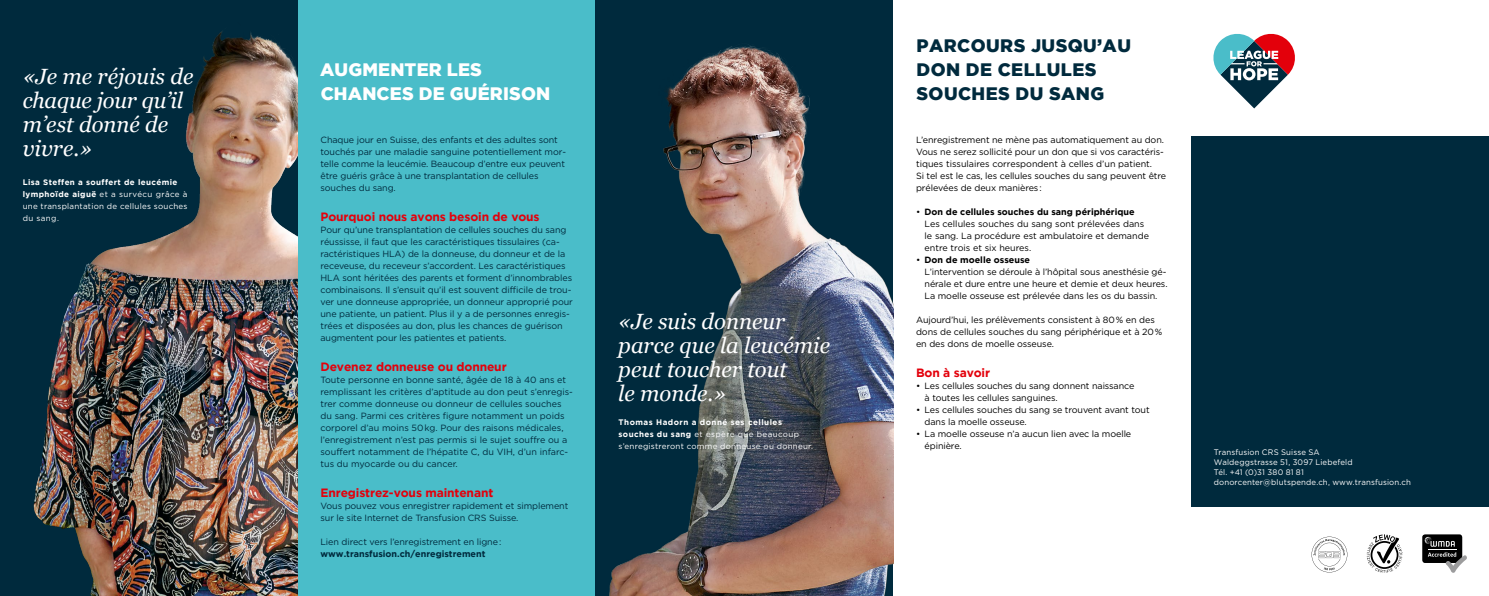
<style>
.page{position:relative;width:1489px;height:596px;background:#fff}
.page>*{position:absolute;margin:0;border:0;box-sizing:border-box;transform-origin:0 0}
.t1{font:italic 22px/24px "Georgia";color:#fff}
.t2{font:900 18px/24px "Gotham";letter-spacing:.025em;color:#002a3d}
.t3{font:900 18px/24px "Gotham";letter-spacing:.01em;color:#fff}
.t4{font:700 12px "Gotham";letter-spacing:-.01em;color:#e3000b}
.t5{font:9px/12px "Gotham";letter-spacing:-.01em;color:#002a3d}
.t6{font:9px/12px "Gotham";letter-spacing:-.01em;color:#000}
.t7{font:700 9px "Gotham";color:#002a3d}
.t8{font:8px/12px "Gotham";letter-spacing:.03em;color:#fff}
.s1{font-weight:700}
</style>
<div class="page">
<div style="left:1191px;top:136px;width:297px;height:370px;background:#002a3d"></div>
<div style="left:298px;top:0;width:297px;height:595px;background:#4abdc9"></div>
<img style="left:595px;top:0;width:298px;height:595px">
<img style="left:0;top:0;width:298px;height:595px">
<svg style="left:1366px;top:534px;width:36px;height:38px"></svg>
<div style="left:1421px;top:534px;width:40px;height:28px;background:linear-gradient(to bottom,#000,#000);border-radius:3px"></div>
<svg style="left:1424px;top:536px;width:42px;height:36px"></svg>
<svg style="left:1311px;top:536px;width:36px;height:36px"></svg>
<svg style="left:1213px;top:33px;width:82px;height:76px"></svg>
<h1 class="t1" style="left:23px;top:63px;width:172px">«Je me réjouis de chaque jour qu’il m’est donné de vivre.»</h1>
<p class="t8" style="left:23px;top:175px;width:166px"><span class="s1">Lisa Steffen a souffert de leucémie lymphoïde aiguë</span> et a survécu grâce à une transplantation de cellules souches du sang.</p>
<h2 class="t3" style="left:320px;top:58px;width:232px">AUGMENTER LES<br>CHANCES DE GUÉRISON</h2>
<p class="t5" style="left:320px;top:133px;width:247px">Chaque jour en Suisse, des enfants et des adultes sont touchés par une maladie sanguine potentiellement mor&shy;telle comme la leucémie. Beaucoup d’entre eux peuvent être guéris grâce à une transplantation de cellules souches du sang.</p>
<h3 class="t4" style="left:320px;top:209px;width:221px">Pourquoi nous avons besoin de vous</h3>
<p class="t5" style="left:320px;top:223px;width:254px">Pour qu’une transplantation de cellules souches du sang réussisse, il faut que les caractéristiques tissulaires (ca&shy;ractéristiques HLA) de la donneuse, du donneur et de la receveuse, du receveur s’accordent. Les caractéristiques HLA sont héritées des parents et forment d’innombrables combinaisons. Il s’ensuit qu’il est souvent difficile de trou&shy;ver une donneuse appropriée, un donneur approprié pour une patiente, un patient. Plus il y a de personnes enregis&shy;trées et disposées au don, plus les chances de guérison augmentent pour les patientes et patients.</p>
<h3 class="t4" style="left:320px;top:359px;width:188px">Devenez donneuse ou donneur</h3>
<p class="t5" style="left:320px;top:373px;width:253px">Toute personne en bonne santé, âgée de 18 à 40 ans et remplissant les critères d’aptitude au don peut s’enregis&shy;trer comme donneuse ou donneur de cellules souches du sang. Parmi ces critères figure notamment un poids corporel d’au moins 50kg. Pour des raisons médicales, l’enregistrement n’est pas permis si le sujet souffre ou a souffert notamment de l’hépatite C, du VIH, d’un infarc&shy;tus du myocarde ou du cancer.</p>
<h3 class="t4" style="left:320px;top:485px;width:174px">Enregistrez-vous maintenant</h3>
<p class="t5" style="left:320px;top:499px;width:249px">Vous pouvez vous enregistrer rapidement et simplement sur le site Internet de Transfusion CRS Suisse.</p>
<p class="t5" style="left:320px;top:535px;width:182px">Lien direct vers l’enregistrement en ligne:</p>
<p class="t7" style="left:320px;top:548px;width:166px">www.transfusion.ch/enregistrement</p>
<h1 class="t1" style="left:618px;top:308px;width:213px">«Je suis donneur parce que la leucémie peut toucher tout<br>le monde.»</h1>
<p class="t8" style="left:618px;top:415px;width:196px"><span class="s1">Thomas Hadorn a donné ses cellules souches du sang</span> et espère que beaucoup s’enregistreront comme donneuse ou donneur.</p>
<h2 class="t2" style="left:916px;top:34px;width:216px">PARCOURS JUSQU’AU<br>DON DE CELLULES<br>SOUCHES DU SANG</h2>
<p class="t6" style="left:916px;top:133px;width:251px">L’enregistrement ne mène pas automatiquement au don.<br>Vous ne serez sollicité pour un don que si vos caractéris&shy;tiques tissulaires correspondent à celles d’un patient.<br>Si tel est le cas, les cellules souches du sang peuvent être prélevées de deux manières:</p>
<p class="t6" style="left:924px;top:205px;width:226px;text-indent:-9px">• <span class="s1">Don de cellules souches du sang périphérique </span>Les cellules souches du sang sont prélevées dans le sang. La procédure est ambulatoire et demande entre trois et six heures.</p>
<p class="t6" style="left:924px;top:253px;width:244px;text-indent:-9px">• <span class="s1">Don de moelle osseuse<br></span>L’intervention se déroule à l’hôpital sous anesthésie gé&shy;nérale et dure entre une heure et demie et deux heures.<br>La moelle osseuse est prélevée dans les os du bassin.</p>
<p class="t6" style="left:916px;top:313px;width:248px">Aujourd’hui, les prélèvements consistent à 80% en des dons de cellules souches du sang périphérique et à 20% en des dons de moelle osseuse.</p>
<h3 class="t4" style="left:916px;top:365px;width:76px">Bon à savoir</h3>
<p class="t6" style="left:924px;top:379px;width:211px;text-indent:-9px">• Les cellules souches du sang donnent naissance à toutes les cellules sanguines.</p>
<p class="t6" style="left:924px;top:403px;width:226px;text-indent:-9px">• Les cellules souches du sang se trouvent avant tout dans la moelle osseuse.</p>
<p class="t6" style="left:924px;top:427px;width:208px;text-indent:-9px">• La moelle osseuse n’a aucun lien avec la moelle épinière.</p>
<p class="t8" style="left:1213px;top:446px;width:198px;line-height:10px">Transfusion CRS Suisse SA<br>Waldeggstrasse 51, 3097 Liebefeld<br>Tél. +41 (0)31 380 81 81 donorcenter@blutspende.ch, www.transfusion.ch</p>
</div>
